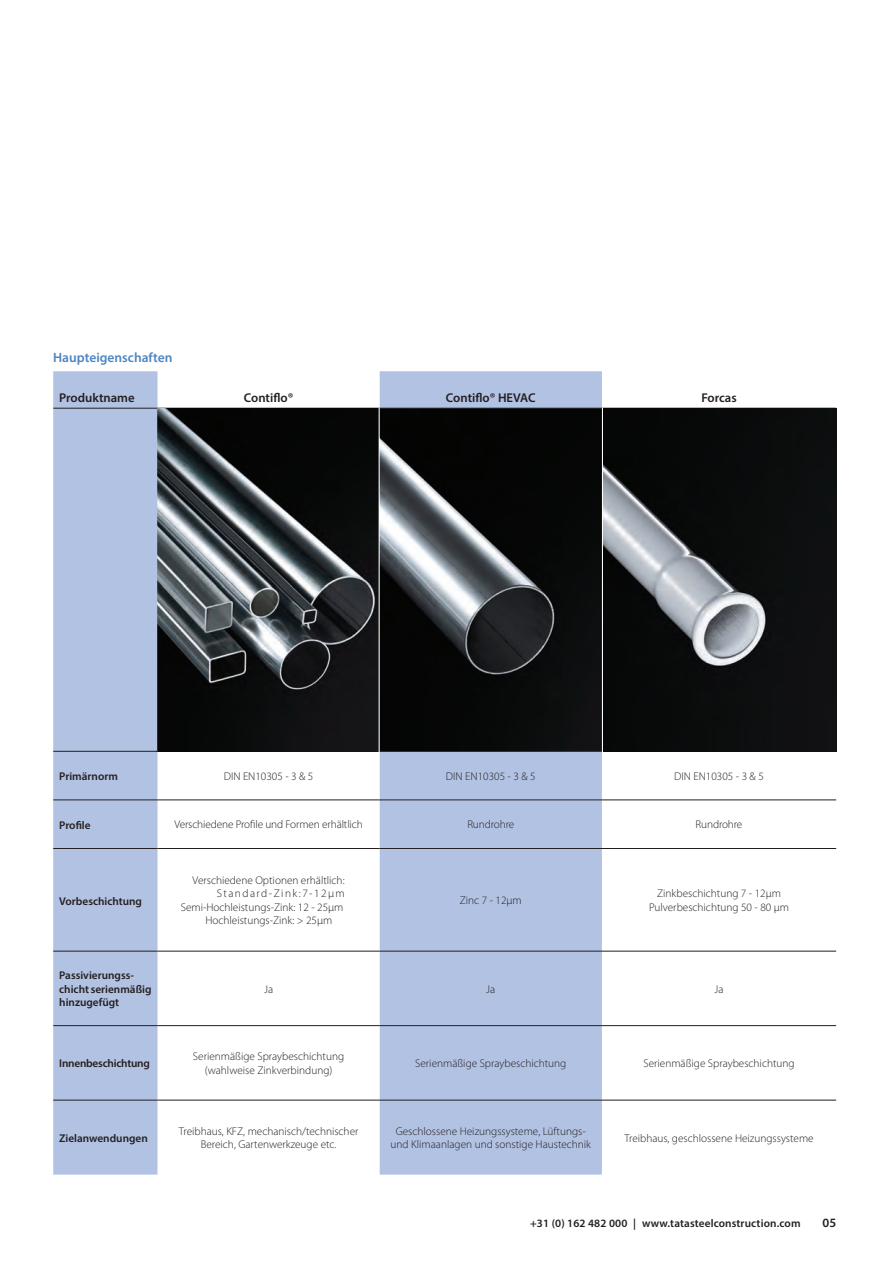
<style>
.page{position:relative;width:889px;height:1264px;background:#fff}
.page>*{position:absolute;margin:0;border:0;box-sizing:border-box;transform-origin:0 0}
.t1{font:600 13.5px "Myriad Pro";color:#4d84c4}
.t2{font:600 12.75px "Myriad Pro";color:#231f20}
.t3{font:300 11.25px/13.5px "Myriad Pro";color:#231f20;text-align:center}
.t4{font:600 11.25px/13.5px "Myriad Pro";color:#231f20}
.t5{font:300 11.25px "Myriad Pro";letter-spacing:.13em;color:#231f20}
.t6{font:600 11.25px "Myriad Pro";letter-spacing:-.02em;color:#231f20}
</style>
<div class="page">
<svg style="left:53px;top:371px;width:548px;height:803px;fill:#b2c2e3"></svg>
<hr style="left:53px;top:408px;width:104px;height:1px;background:#231f20">
<hr style="left:53px;top:751px;width:104px;height:1px;background:#231f20">
<hr style="left:157px;top:751px;width:222px;height:1px;background:#231f20">
<hr style="left:601px;top:751px;width:235px;height:1px;background:#231f20">
<hr style="left:53px;top:799px;width:104px;height:1px;background:#231f20">
<hr style="left:157px;top:799px;width:222px;height:1px;background:#231f20">
<hr style="left:379px;top:799px;width:222px;height:1px;background:#231f20">
<hr style="left:601px;top:799px;width:235px;height:1px;background:#231f20">
<hr style="left:53px;top:848px;width:104px;height:1px;background:#231f20">
<hr style="left:157px;top:848px;width:222px;height:1px;background:#231f20">
<hr style="left:379px;top:848px;width:222px;height:1px;background:#231f20">
<hr style="left:601px;top:848px;width:235px;height:1px;background:#231f20">
<hr style="left:53px;top:950px;width:104px;height:1px;background:#231f20">
<hr style="left:157px;top:950px;width:222px;height:1px;background:#231f20">
<hr style="left:379px;top:950px;width:222px;height:1px;background:#231f20">
<hr style="left:601px;top:950px;width:235px;height:1px;background:#231f20">
<hr style="left:53px;top:1025px;width:104px;height:1px;background:#231f20">
<hr style="left:157px;top:1025px;width:222px;height:1px;background:#231f20">
<hr style="left:379px;top:1025px;width:222px;height:1px;background:#231f20">
<hr style="left:601px;top:1025px;width:235px;height:1px;background:#231f20">
<hr style="left:53px;top:1099px;width:104px;height:1px;background:#231f20">
<hr style="left:157px;top:1099px;width:222px;height:1px;background:#231f20">
<hr style="left:379px;top:1099px;width:222px;height:1px;background:#231f20">
<hr style="left:601px;top:1099px;width:235px;height:1px;background:#231f20">
<img style="left:158px;top:408px;width:678px;height:343px">
<svg style="left:157px;top:408px;width:1px;height:343px"></svg>
<hr style="left:379px;top:751px;width:223px;height:1px;background:#b2c2e3">
<hr style="left:379px;top:408px;width:222px;height:1px;background:#b2c2e3">
<hr style="left:378px;top:407px;width:1px;height:345px;background:#fff">
<hr style="left:601px;top:407px;width:2px;height:345px;background:#fff">
<p class="t1" style="left:53px;top:349px;width:121px">Haupteigenschaften</p>
<p class="t2" style="left:59px;top:390px;width:77px">Produktname</p>
<p class="t2" style="left:244px;top:389px;width:51px">Contiflo®</p>
<p class="t2" style="left:446px;top:389px;width:91px">Contiflo® HEVAC</p>
<p class="t2" style="left:701px;top:389px;width:37px">Forcas</p>
<p class="t4" style="left:59px;top:769px;width:60px">Primärnorm</p>
<p class="t3" style="left:224px;top:769px;width:91px">DIN EN10305 - 3 &amp; 5</p>
<p class="t3" style="left:446px;top:769px;width:91px">DIN EN10305 - 3 &amp; 5</p>
<p class="t3" style="left:674px;top:769px;width:91px">DIN EN10305 - 3 &amp; 5</p>
<p class="t4" style="left:59px;top:818px;width:33px">Profile</p>
<p class="t3" style="left:174px;top:817px;width:190px">Verschiedene Profile und Formen erhältlich</p>
<p class="t3" style="left:467px;top:817px;width:48px">Rundrohre</p>
<p class="t3" style="left:695px;top:817px;width:48px">Rundrohre</p>
<p class="t4" style="left:59px;top:893px;width:84px">Vorbeschichtung</p>
<p class="t4" style="left:59px;top:968px;width:94px">Passivierungss&shy;chicht serienmäßig hinzugefügt</p>
<p class="t3" style="left:192px;top:873px;width:153px">Verschiedene Optionen erhältlich:</p>
<p class="t5" style="left:217px;top:886px;width:129px">Standard-Zink:7-12μm</p>
<p class="t3" style="left:181px;top:900px;width:164px">Semi-Hochleistungs-Zink: 12 - 25μm</p>
<p class="t3" style="left:205px;top:913px;width:128px">Hochleistungs-Zink: &gt; 25μm</p>
<p class="t3" style="left:460px;top:893px;width:63px">Zinc 7 - 12μm</p>
<p class="t3" style="left:649px;top:886px;width:141px">Zinkbeschichtung 7 - 12μm<br>Pulverbeschichtung 50 - 80 μm</p>
<p class="t3" style="left:264px;top:981px;width:11px">Ja</p>
<p class="t3" style="left:486px;top:981px;width:11px">Ja</p>
<p class="t3" style="left:714px;top:981px;width:11px">Ja</p>
<p class="t6" style="left:59px;top:1055px;width:92px">Innenbeschichtung</p>
<p class="t3" style="left:193px;top:1049px;width:153px">Serienmäßige Spraybeschichtung (wahlweise Zinkverbindung)</p>
<p class="t3" style="left:415px;top:1056px;width:153px">Serienmäßige Spraybeschichtung</p>
<p class="t3" style="left:643px;top:1056px;width:153px">Serienmäßige Spraybeschichtung</p>
<p class="t4" style="left:59px;top:1130px;width:90px">Zielanwendungen</p>
<p class="t3" style="left:179px;top:1123px;width:181px">Treibhaus, KFZ, mechanisch/technischer<br>Bereich, Gartenwerkzeuge etc.</p>
<p class="t3" style="left:390px;top:1123px;width:202px">Geschlossene Heizungssysteme, Lüftungs&shy;und Klimaanlagen und sonstige Haustechnik</p>
<p class="t3" style="left:624px;top:1130px;width:191px">Treibhaus, geschlossene Heizungssysteme</p>
<p class="t4" style="left:530px;top:1215px;width:272px">+31 (0) 162 482 000 | www.tatasteelconstruction.com</p>
<p class="t2" style="left:822px;top:1214px;width:15px">05</p>
</div>
